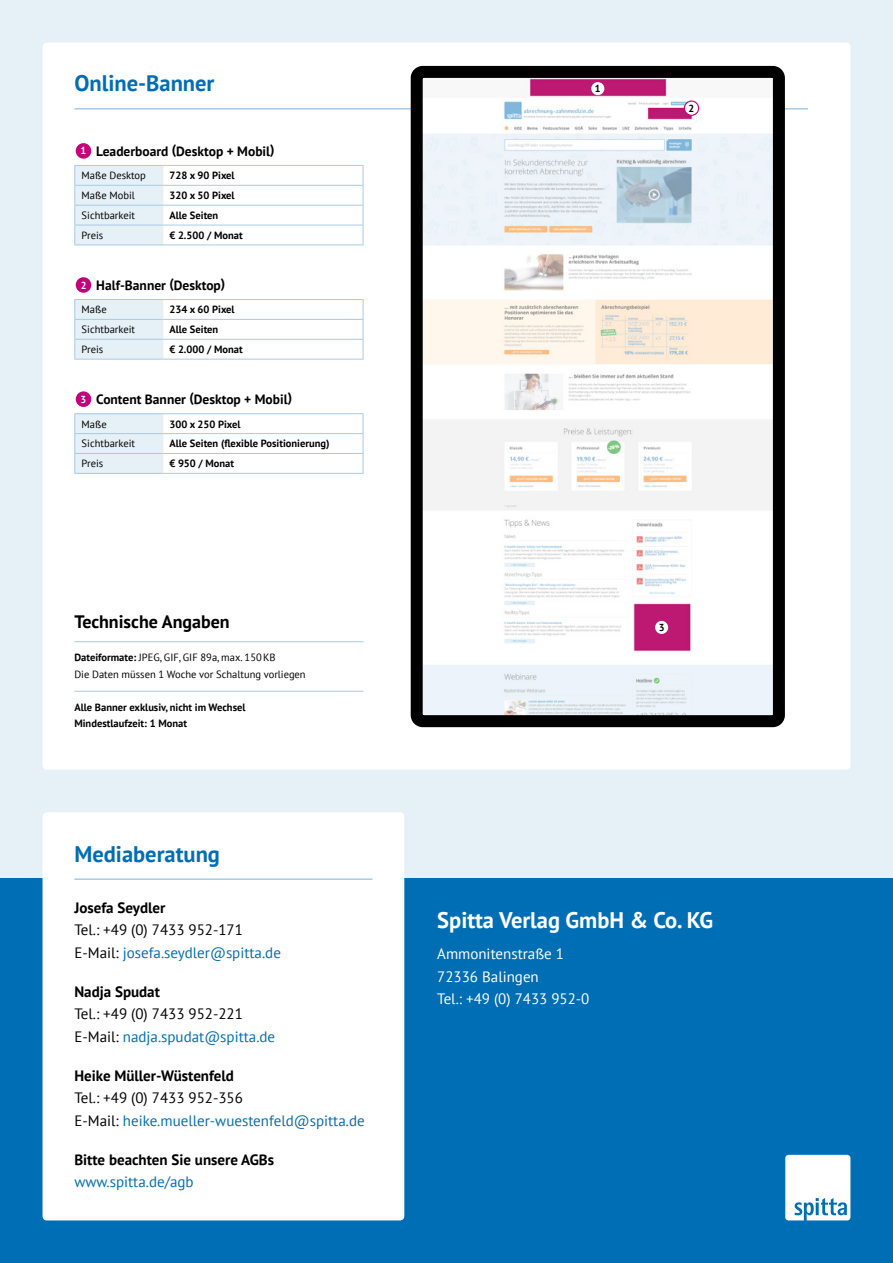
<style>
.page{position:relative;width:893px;height:1263px;background:#e5f0f7}
.page>*{position:absolute;margin:0;border:0;box-sizing:border-box;transform-origin:0 0}
.t1{font:700 22.5px "PT Sans";color:#006eb4}
.t2{font:700 22.5px "PT Sans";color:#fff}
.t3{font:700 18px "PT Sans";color:#000}
.t4{font:15px/22.5px "PT Sans";color:#000}
.t5{font:15px/22.5px "PT Sans";color:#006eb4}
.t6{font:700 15px "PT Sans";color:#000}
.t7{font:15px/22.5px "PT Sans";color:#fff}
.t8{font:700 13.5px "PT Sans";color:#000}
.t9{font:700 10.5px/16.5px "PT Sans";color:#000}
.t10{font:10.5px/16.5px "PT Sans";color:#000}
.t11{font:700 10.2px "PT Sans";color:#fff}
.t12{font:700 10.2px "PT Sans";color:#000}
.s1{font-weight:700}
.s2{color:#006eb4}
.s3{color:#000}
</style>
<div class="page">
<div style="left:43px;top:43px;width:807px;height:727px;background:#fff;border-radius:4px"></div>
<div style="left:0;top:879px;width:893px;height:384px;background:#006eb4"></div>
<svg style="left:785px;top:1155px;width:65px;height:65px;background:#e5f0f7"></svg>
<div style="left:43px;top:812px;width:361px;height:408px;background:#fff;border-radius:4px"></div>
<hr style="left:74px;top:878px;width:298px;height:2px;background:#a8cbe4">
<hr style="left:74px;top:108px;width:734px;height:2px;background:#a8cbe4">
<hr style="left:163px;top:165px;width:200px;height:1px;background:#a8cbe4">
<hr style="left:163px;top:185px;width:200px;height:1px;background:#a8cbe4">
<hr style="left:163px;top:205px;width:200px;height:1px;background:#a8cbe4">
<svg style="left:74px;top:165px;width:89px;height:80px;background:#e1edf5"></svg>
<hr style="left:163px;top:225px;width:200px;height:1px;background:#a8cbe4">
<svg style="left:363px;top:166px;width:1px;height:79px"></svg>
<hr style="left:74px;top:245px;width:89px;height:1px;background:#a8cbe4">
<hr style="left:163px;top:245px;width:200px;height:1px;background:#a8cbe4">
<div style="left:76px;top:143px;width:15px;height:16px;background:#c5007b;border-radius:50%"></div>
<hr style="left:74px;top:413px;width:89px;height:1px;background:#a8cbe4">
<hr style="left:163px;top:413px;width:200px;height:1px;background:#a8cbe4">
<hr style="left:163px;top:433px;width:200px;height:1px;background:#a8cbe4">
<svg style="left:74px;top:414px;width:89px;height:59px;background:#e2eef5"></svg>
<hr style="left:163px;top:453px;width:200px;height:1px;background:#a8cbe4">
<svg style="left:363px;top:414px;width:1px;height:59px"></svg>
<hr style="left:74px;top:473px;width:89px;height:1px;background:#a8cbe4">
<hr style="left:163px;top:473px;width:200px;height:1px;background:#a8cbe4">
<div style="left:76px;top:391px;width:15px;height:16px;background:#c5007b;border-radius:50%"></div>
<hr style="left:163px;top:299px;width:200px;height:1px;background:#a8cbe4">
<hr style="left:163px;top:319px;width:200px;height:1px;background:#a8cbe4">
<svg style="left:74px;top:299px;width:89px;height:60px;background:#e1edf5"></svg>
<hr style="left:163px;top:339px;width:200px;height:1px;background:#a8cbe4">
<svg style="left:363px;top:300px;width:1px;height:59px"></svg>
<hr style="left:74px;top:359px;width:89px;height:1px;background:#a8cbe4">
<hr style="left:163px;top:359px;width:200px;height:1px;background:#a8cbe4">
<div style="left:76px;top:277px;width:15px;height:16px;background:#c5007b;border-radius:50%"></div>
<hr style="left:74px;top:641px;width:289px;height:1px;background:#a8cbe4">
<hr style="left:74px;top:691px;width:289px;height:1px;background:#a8cbe4">
<img style="left:424px;top:79px;width:348px;height:635px">
<div style="left:411px;top:66px;width:374px;height:661px;border:12px solid #000;border-radius:6px"></div>
<div style="left:591px;top:82px;width:13px;height:13px;background:#fff;border-radius:50%"></div>
<div style="left:684px;top:101px;width:15px;height:14px;background:#fff;border-radius:50%"></div>
<div style="left:684px;top:100px;width:15px;height:16px;border:1px solid #c5007b;border-radius:50%"></div>
<div style="left:655px;top:621px;width:13px;height:13px;background:#fff;border-radius:50%"></div>
<h1 class="t1" style="left:74px;top:68px;width:142px">Online-Banner</h1>
<p class="t8" style="left:96px;top:142px;width:180px">Leaderboard (Desktop + Mobil)</p>
<p class="t10" style="left:82px;top:167px;width:66px">Maße Desktop</p>
<p class="t9" style="left:169px;top:167px;width:67px">728 x 90 Pixel</p>
<p class="t10" style="left:82px;top:187px;width:55px">Maße Mobil</p>
<p class="t9" style="left:169px;top:187px;width:67px">320 x 50 Pixel</p>
<p class="t10" style="left:82px;top:207px;width:55px">Sichtbarkeit</p>
<p class="t9" style="left:169px;top:207px;width:50px">Alle Seiten</p>
<p class="t10" style="left:82px;top:227px;width:23px">Preis</p>
<p class="t9" style="left:169px;top:227px;width:75px">€ 2.500 / Monat</p>
<p class="t11" style="left:81px;top:144px;width:7px">1</p>
<p class="t8" style="left:96px;top:276px;width:130px">Half-Banner (Desktop)</p>
<p class="t10" style="left:82px;top:301px;width:27px">Maße</p>
<p class="t9" style="left:169px;top:301px;width:67px">234 x 60 Pixel</p>
<p class="t10" style="left:82px;top:321px;width:55px">Sichtbarkeit</p>
<p class="t9" style="left:169px;top:321px;width:50px">Alle Seiten</p>
<p class="t10" style="left:82px;top:341px;width:23px">Preis</p>
<p class="t9" style="left:169px;top:341px;width:75px">€ 2.000 / Monat</p>
<p class="t11" style="left:81px;top:278px;width:7px">2</p>
<p class="t8" style="left:96px;top:390px;width:197px">Content Banner (Desktop + Mobil)</p>
<p class="t10" style="left:82px;top:415px;width:27px">Maße</p>
<p class="t9" style="left:169px;top:415px;width:73px">300 x 250 Pixel</p>
<p class="t10" style="left:82px;top:435px;width:55px">Sichtbarkeit</p>
<p class="t9" style="left:169px;top:435px;width:162px">Alle Seiten (flexible Positionierung)</p>
<p class="t10" style="left:82px;top:455px;width:23px">Preis</p>
<p class="t9" style="left:169px;top:455px;width:66px">€ 950 / Monat</p>
<p class="t11" style="left:81px;top:392px;width:7px">3</p>
<h2 class="t3" style="left:74px;top:610px;width:157px">Technische Angaben</h2>
<p class="t10" style="left:74px;top:649px;width:233px"><span class="s1">Dateiformate:</span> JPEG, GIF, GIF 89a, max. 150KB<br>Die Daten müssen 1 Woche vor Schaltung vorliegen</p>
<p class="t9" style="left:74px;top:698px;width:173px">Alle Banner exklusiv, nicht im Wechsel<br>Mindestlaufzeit: 1 Monat</p>
<h1 class="t1" style="left:74px;top:839px;width:147px">Mediaberatung</h1>
<h3 class="t6" style="left:74px;top:897px;width:92px">Josefa Seydler</h3>
<h3 class="t4" style="left:74px;top:918px;width:208px">Tel.: +49 (0) 7433 952-171<br>E-Mail: <span class="s2">josefa.seydler@spitta.de</span></h3>
<h3 class="t6" style="left:74px;top:981px;width:87px">Nadja Spudat</h3>
<h3 class="t4" style="left:74px;top:1002px;width:202px">Tel.: +49 (0) 7433 952-221<br>E-Mail: <span class="s2">nadja.spudat@spitta.de</span></h3>
<h3 class="t6" style="left:74px;top:1065px;width:161px">Heike Müller-Wüstenfeld</h3>
<h3 class="t5" style="left:74px;top:1086px;width:292px"><span class="s3">Tel.: +49 (0) 7433 952-356<br>E-Mail:</span> heike.mueller-wuestenfeld@spitta.de</h3>
<h3 class="t6" style="left:74px;top:1149px;width:201px">Bitte beachten Sie unsere AGBs</h3>
<h3 class="t5" style="left:74px;top:1170px;width:121px">www.spitta.de/agb</h3>
<p class="t12" style="left:595px;top:82px;width:7px">1</p>
<p class="t12" style="left:689px;top:101px;width:7px">2</p>
<p class="t12" style="left:659px;top:620px;width:7px">3</p>
<h1 class="t2" style="left:437px;top:905px;width:277px">Spitta Verlag GmbH &amp; Co. KG</h1>
<h3 class="t7" style="left:437px;top:942px;width:154px">Ammonitenstraße 1<br>72336 Balingen<br>Tel.: +49 (0) 7433 952-0</h3>
</div>
